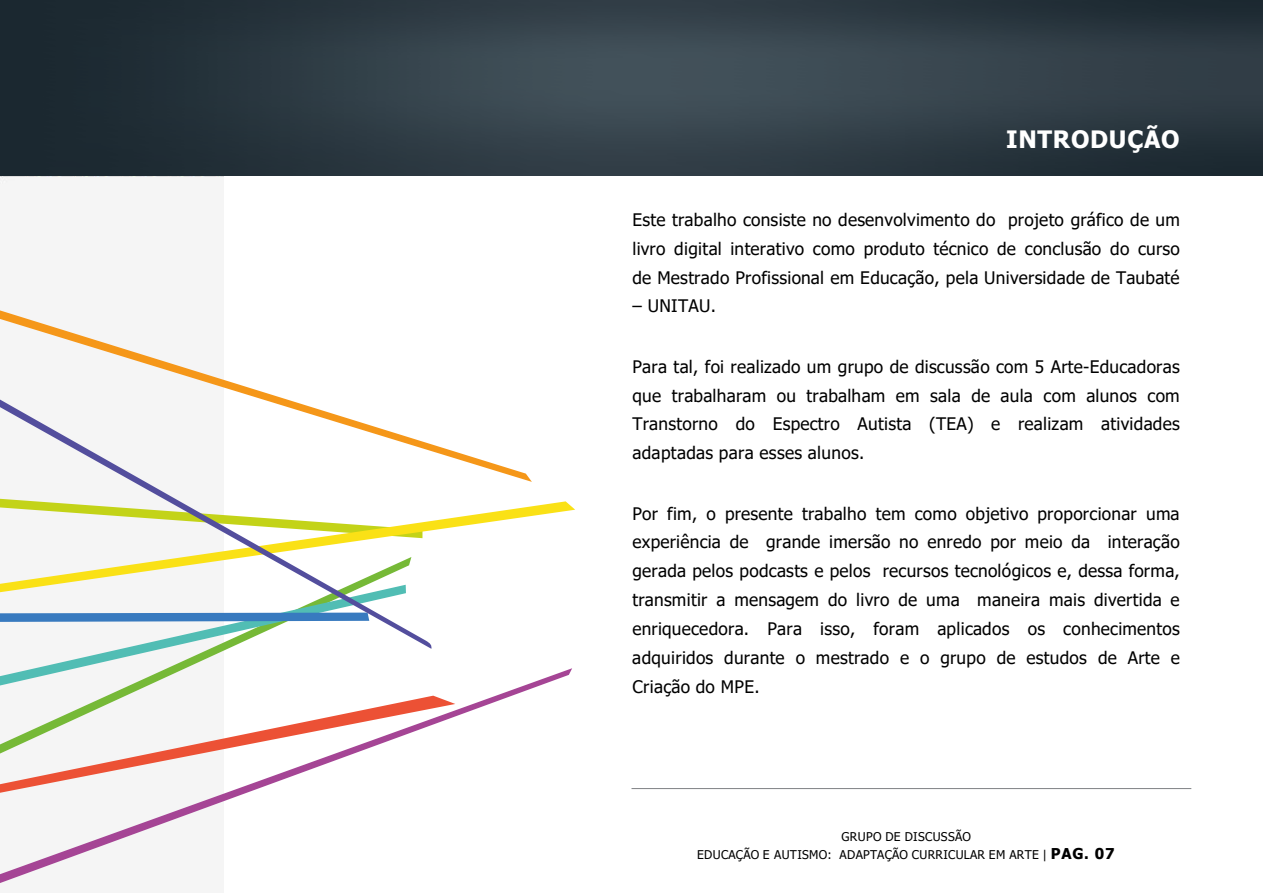
<style>
.page{position:relative;width:1263px;height:893px;background:#fff}
.page>*{position:absolute;margin:0;border:0;box-sizing:border-box;transform-origin:0 0}
.t1{font:700 24px "Tahoma";letter-spacing:.03em;color:#fff}
.t2{font:17.25px/28.8px "Tahoma";letter-spacing:.015em;color:#000;text-align:justify}
.t3{font:12px "Tahoma";letter-spacing:.025em;color:#000}
.s1{font-weight:700;font-size:15px}
</style>
<div class="page">
<svg style="left:0;top:310px;width:532px;height:172px"></svg>
<svg style="left:432px;top:501px;width:143px;height:30px"></svg>
<svg style="left:36px;top:649px;width:191px;height:19px"></svg>
<svg style="left:0;top:399px;width:432px;height:250px;fill:#f5f5f5"></svg>
<svg style="left:0;top:668px;width:572px;height:215px"></svg>
<img style="left:0;top:0;width:1263px;height:175px">
<hr style="left:631px;top:788px;width:560px;height:1px;background:#808285">
<p class="t1" style="left:1006px;top:123px;width:175px">INTRODUÇÃO</p>
<p class="t2" style="left:632px;top:206px;width:549px">Este trabalho consiste no desenvolvimento do projeto gráfico de um livro digital interativo como produto técnico de conclusão do curso de Mestrado Profissional em Educação, pela Universidade de Taubaté</p>
<p class="t2" style="left:632px;top:292px;width:85px">– UNITAU.</p>
<p class="t2" style="left:632px;top:353px;width:549px">Para tal, foi realizado um grupo de discussão com 5 Arte-Educadoras que trabalharam ou trabalham em sala de aula com alunos com Transtorno do Espectro Autista (TEA) e realizam atividades adaptadas para esses alunos.</p>
<p class="t2" style="left:632px;top:500px;width:549px">Por fim, o presente trabalho tem como objetivo proporcionar uma experiência de grande imersão no enredo por meio da interação gerada pelos podcasts e pelos recursos tecnológicos e, dessa forma, transmitir a mensagem do livro de uma maneira mais divertida e enriquecedora. Para isso, foram aplicados os conhecimentos adquiridos durante o mestrado e o grupo de estudos de Arte e Criação do MPE.</p>
<p class="t3" style="left:841px;top:829px;width:131px">GRUPO DE DISCUSSÃO</p>
<p class="t3" style="left:697px;top:846px;width:419px">EDUCAÇÃO E AUTISMO: ADAPTAÇÃO CURRICULAR EM ARTE | <span class="s1">PAG. 07</span></p>
</div>
